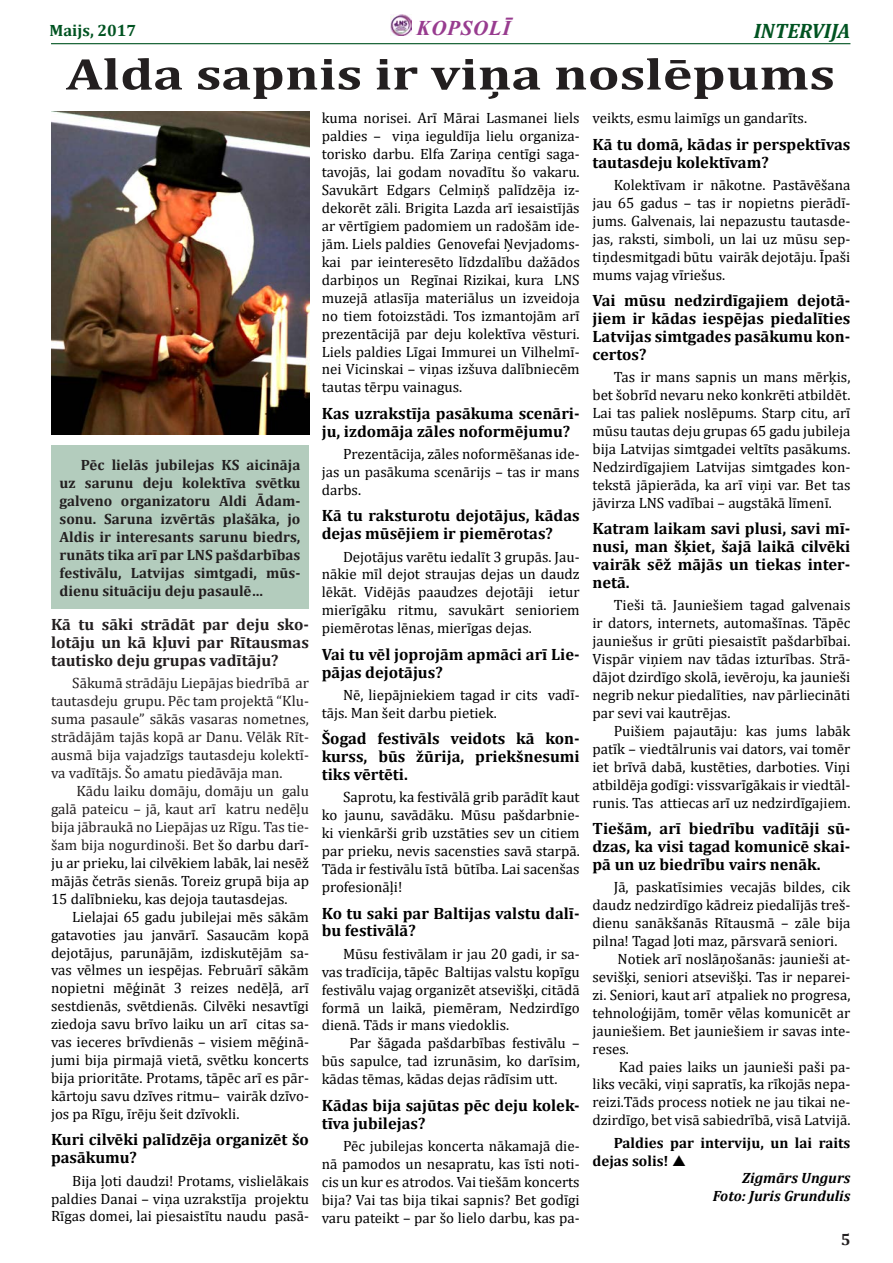
<style>
.page{position:relative;width:893px;height:1263px;background:#fff}
.page>*{position:absolute;margin:0;border:0;box-sizing:border-box;transform-origin:0 0}
.t1{font:700 44.85px "Cambria";color:#231f20;scale:1.25 1}
.t2{font:italic 700 21px "Cambria";color:#005321}
.t3{font:italic 700 21px "Times New Roman";letter-spacing:.035em;color:#983c8f}
.t4{font:700 16.5px/18px "Cambria";color:#000}
.t5{font:700 16.5px/18px "Cambria";color:#231f20;text-align:justify}
.t6{font:700 16.5px "Cambria";color:#005321}
.t7{font:15px/18px "Cambria";color:#000;text-align:justify}
.t8{font:15px/18px "Cambria";color:#231f20;text-align:justify}
.t9{font:700 15px/18px "Cambria";color:#231f20;text-align:justify}
.t10{font:700 15px/18px "Cambria";color:#000}
.t11{font:italic 700 15px "Cambria";color:#000}
.s1{color:#000}
</style>
<div class="page">
<img style="left:390px;top:14px;width:21px;height:21px">
<hr style="left:51px;top:43px;width:799px;height:1px;background:#005321">
<img style="left:51px;top:112px;width:258px;height:322px">
<div style="left:51px;top:445px;width:258px;height:164px;background:#b3ccbd"></div>
<p class="t6" style="left:50px;top:19px;width:88px">Maijs, 2017</p>
<h2 class="t3" style="left:417px;top:13px;width:95px">KOPSOLĪ</h2>
<p class="t2" style="left:754px;top:16px;width:98px">INTERVIJA</p>
<p class="t1" style="left:66px;top:43px;width:617px">Alda sapnis ir viņa noslēpums</p>
<p class="t9" style="left:60px;top:456px;width:242px;text-indent:21px">Pēc lielās jubilejas KS aicināja uz sarunu deju kolektīva svētku galveno organizatoru Aldi Ādam&shy;sonu. Saruna izvērtās plašāka, jo Aldis ir interesants sarunu biedrs, runāts tika arī par LNS pašdarbības festivālu, Latvijas simtgadi, mūs&shy;dienu situāciju deju pasaulē…</p>
<p class="t5" style="left:51px;top:615px;width:259px">Kā tu sāki strādāt par deju sko&shy;lotāju un kā kļuvi par Rītausmas tautisko deju grupas vadītāju?</p>
<p class="t8" style="left:51px;top:674px;width:259px;text-indent:21px">Sākumā strādāju Liepājas biedrībā ar tautasdeju grupu. Pēc tam projektā “Klu&shy;suma pasaule” sākās vasaras nometnes, strādājām tajās kopā ar Danu. Vēlāk Rīt&shy;ausmā bija vajadzīgs tautasdeju kolektī&shy;va vadītājs. Šo amatu piedāvāja man.</p>
<p class="t8" style="left:51px;top:782px;width:259px;text-indent:25px">Kādu laiku domāju, domāju un galu galā pateicu – jā, kaut arī katru nedēļu bija jābraukā no Liepājas uz Rīgu. Tas tie&shy;šam bija nogurdinoši. Bet <span class="s1">šo darbu darī&shy;ju ar prieku, lai cilvēkiem labāk, lai nesēž mājās četrās sienās. Toreiz grupā bija ap 15 dalībnieku, kas dejoja tautasdejas.</span></p>
<p class="t7" style="left:51px;top:907px;width:259px;text-indent:21px">Lielajai 65 gadu jubilejai mēs sākām gatavoties jau janvārī. Sasaucām kopā dejotājus, parunājām, izdiskutējām sa&shy;vas vēlmes un iespējas. Februārī sākām nopietni mēģināt 3 reizes nedēļā, arī sestdienās, svētdienās. Cilvēki nesavtīgi ziedoja savu brīvo laiku un arī citas sa&shy;vas ieceres brīvdienās – visiem mēģinā&shy;jumi bija pirmajā vietā, svētku koncerts bija prioritāte. Protams, tāpēc arī es pār&shy;kārtoju savu dzīves ritmu– vairāk dzīvo&shy;jos pa Rīgu, īrēju šeit dzīvokli.</p>
<p class="t4" style="left:51px;top:1130px;width:259px">Kuri cilvēki palīdzēja organizēt šo pasākumu?</p>
<p class="t7" style="left:51px;top:1171px;width:259px;text-indent:21px">Bija ļoti daudzi! Protams, vislielākais paldies Danai – viņa uzrakstīja projektu Rīgas domei, lai piesaistītu naudu pasā-</p>
<p class="t7" style="left:322px;top:109px;width:259px">kuma norisei. Arī Mārai Lasmanei liels paldies – viņa ieguldīja lielu organiza&shy;torisko darbu. Elfa Zariņa centīgi saga&shy;tavojās, lai godam novadītu šo vakaru.<br>Savukārt Edgars Celmiņš palīdzēja iz&shy;dekorēt zāli. Brigita Lazda arī iesaistījās ar vērtīgiem padomiem un radošām ide&shy;jām. Liels paldies Genovefai Ņevjadoms&shy;kai par ieinteresēto līdzdalību dažādos darbiņos un Regīnai Rizikai, kura LNS muzejā atlasīja materiālus un izveidoja no tiem fotoizstādi. Tos izmantojām arī prezentācijā par deju kolektīva vēsturi.<br>Liels paldies Līgai Immurei un Vilhelmī&shy;nei Vicinskai – viņas izšuva dalībniecēm tautas tērpu vainagus.</p>
<p class="t4" style="left:322px;top:404px;width:259px">Kas uzrakstīja pasākuma scenāri&shy;ju, izdomāja zāles noformējumu?</p>
<p class="t7" style="left:322px;top:445px;width:259px;text-indent:21px">Prezentācija, zāles noformēšanas ide&shy;jas un pasākuma scenārijs – tas ir mans darbs.</p>
<p class="t4" style="left:322px;top:506px;width:259px">Kā tu raksturotu dejotājus, kādas dejas mūsējiem ir piemērotas?</p>
<p class="t7" style="left:322px;top:547px;width:259px;text-indent:21px">Dejotājus varētu iedalīt 3 grupās. Jau&shy;nākie mīl dejot straujas dejas un daudz lēkāt. Vidējās paaudzes dejotāji ietur mierīgāku ritmu, savukārt senioriem piemērotas lēnas, mierīgas dejas.</p>
<p class="t4" style="left:322px;top:644px;width:259px">Vai tu vēl joprojām apmāci arī Lie&shy;pājas dejotājus?</p>
<p class="t7" style="left:322px;top:686px;width:259px;text-indent:21px">Nē, liepājniekiem tagad ir cits vadī&shy;tājs. Man šeit darbu pietiek.</p>
<p class="t4" style="left:322px;top:729px;width:259px;text-align:justify">Šogad festivāls veidots kā kon&shy;kurss, būs žūrija, priekšnesumi tiks vērtēti.</p>
<p class="t7" style="left:322px;top:788px;width:259px;text-indent:21px">Saprotu, ka festivālā grib parādīt kaut ko jaunu, savādāku. Mūsu pašdarbnie&shy;ki vienkārši grib uzstāties sev un citiem par prieku, nevis sacensties savā starpā.<br>Tāda ir festivālu īstā būtība. Lai sacenšas profesionāļi!</p>
<p class="t4" style="left:322px;top:903px;width:259px">Ko tu saki par Baltijas valstu dalī&shy;bu festivālā?</p>
<p class="t7" style="left:322px;top:944px;width:259px;text-indent:21px">Mūsu festivālam ir jau 20 gadi, ir sa&shy;vas tradīcija, tāpēc Baltijas valstu kopīgu festivālu vajag organizēt atsevišķi, citādā formā un laikā, piemēram, Nedzirdīgo dienā. Tāds ir mans viedoklis.</p>
<p class="t7" style="left:322px;top:1034px;width:259px;text-indent:28px">Par šāgada pašdarbības festivālu – būs sapulce, tad izrunāsim, ko darīsim, kādas tēmas, kādas dejas rādīsim utt.</p>
<p class="t4" style="left:322px;top:1095px;width:259px">Kādas bija sajūtas pēc deju kolek&shy;tīva jubilejas?</p>
<p class="t7" style="left:322px;top:1137px;width:259px;text-indent:21px">Pēc jubilejas koncerta nākamajā die&shy;nā pamodos un nesapratu, kas īsti noti&shy;cis un kur es atrodos. Vai tiešām koncerts bija? Vai tas bija tikai sapnis? Bet godīgi varu pateikt – par šo lielo darbu, kas pa-</p>
<p class="t7" style="left:592px;top:109px;width:216px">veikts, esmu laimīgs un gandarīts.</p>
<p class="t4" style="left:592px;top:135px;width:259px">Kā tu domā, kādas ir perspektīvas tautasdeju kolektīvam?</p>
<p class="t7" style="left:592px;top:176px;width:259px;text-indent:21px">Kolektīvam ir nākotne. Pastāvēšana jau 65 gadus – tas ir nopietns pierādī&shy;jums. Galvenais, lai nepazustu tautasde&shy;jas, raksti, simboli, un lai uz mūsu sep&shy;tiņdesmitgadi būtu vairāk dejotāju. Īpaši mums vajag vīriešus.</p>
<p class="t4" style="left:592px;top:291px;width:259px;text-align:justify">Vai mūsu nedzirdīgajiem dejotā&shy;jiem ir kādas iespējas piedalīties Latvijas simtgades pasākumu kon&shy;certos?</p>
<p class="t7" style="left:592px;top:368px;width:259px;text-indent:21px">Tas ir mans sapnis un mans mērķis, bet šobrīd nevaru neko konkrēti atbildēt.<br>Lai tas paliek noslēpums. Starp citu, arī mūsu tautas deju grupas 65 gadu jubileja bija Latvijas simtgadei veltīts pasākums.<br>Nedzirdīgajiem Latvijas simtgades kon&shy;tekstā jāpierāda, ka arī viņi var. Bet tas jāvirza LNS vadībai – augstākā līmenī.</p>
<p class="t4" style="left:592px;top:519px;width:259px;text-align:justify">Katram laikam savi plusi, savi mī&shy;nusi, man šķiet, šajā laikā cilvēki vairāk sēž mājās un tiekas inter&shy;netā.</p>
<p class="t7" style="left:592px;top:596px;width:259px;text-indent:21px">Tieši tā. Jauniešiem tagad galvenais ir dators, internets, automašīnas. Tāpēc jauniešus ir grūti piesaistīt pašdarbībai.<br>Vispār viņiem nav tādas izturības. Strā&shy;dājot dzirdīgo skolā, ievēroju, ka jaunieši negrib nekur piedalīties, nav pārliecināti par sevi vai kautrējas.</p>
<p class="t7" style="left:592px;top:722px;width:259px;text-indent:21px">Puišiem pajautāju: kas jums labāk patīk – viedtālrunis vai dators, vai tomēr iet brīvā dabā, kustēties, darboties. Viņi atbildēja godīgi: vissvarīgākais ir viedtāl&shy;runis. Tas attiecas arī uz nedzirdīgajiem.</p>
<p class="t4" style="left:592px;top:819px;width:259px;text-align:justify">Tiešām, arī biedrību vadītāji sū&shy;dzas, ka visi tagad komunicē skai&shy;pā un uz biedrību vairs nenāk.</p>
<p class="t7" style="left:592px;top:878px;width:259px;text-indent:21px">Jā, paskatīsimies vecajās bildes, cik daudz nedzirdīgo kādreiz piedalījās treš&shy;dienu sanākšanās Rītausmā – zāle bija pilna! Tagad ļoti maz, pārsvarā seniori.</p>
<p class="t7" style="left:592px;top:950px;width:259px;text-indent:25px">Notiek arī noslāņošanās: jaunieši at&shy;sevišķi, seniori atsevišķi. Tas ir neparei&shy;zi. Seniori, kaut arī atpaliek no progresa, tehnoloģijām, tomēr vēlas komunicēt ar jauniešiem. Bet jauniešiem ir savas inte&shy;reses.</p>
<p class="t7" style="left:592px;top:1057px;width:259px;text-indent:26px">Kad paies laiks un jaunieši paši pa&shy;liks vecāki, viņi sapratīs, ka rīkojās nepa&shy;reizi.Tāds process notiek ne jau tikai ne&shy;dzirdīgo, bet visā sabiedrībā, visā Latvijā.</p>
<p class="t10" style="left:592px;top:1133px;width:259px;text-indent:21px">Paldies par interviju, un lai raits dejas solis!</p>
<p class="t11" style="left:742px;top:1168px;width:110px">Zigmārs Ungurs</p>
<p class="t11" style="left:713px;top:1186px;width:139px">Foto: Juris Grundulis</p>
<p class="t5" style="left:841px;top:1230px;width:11px">5</p>
</div>
